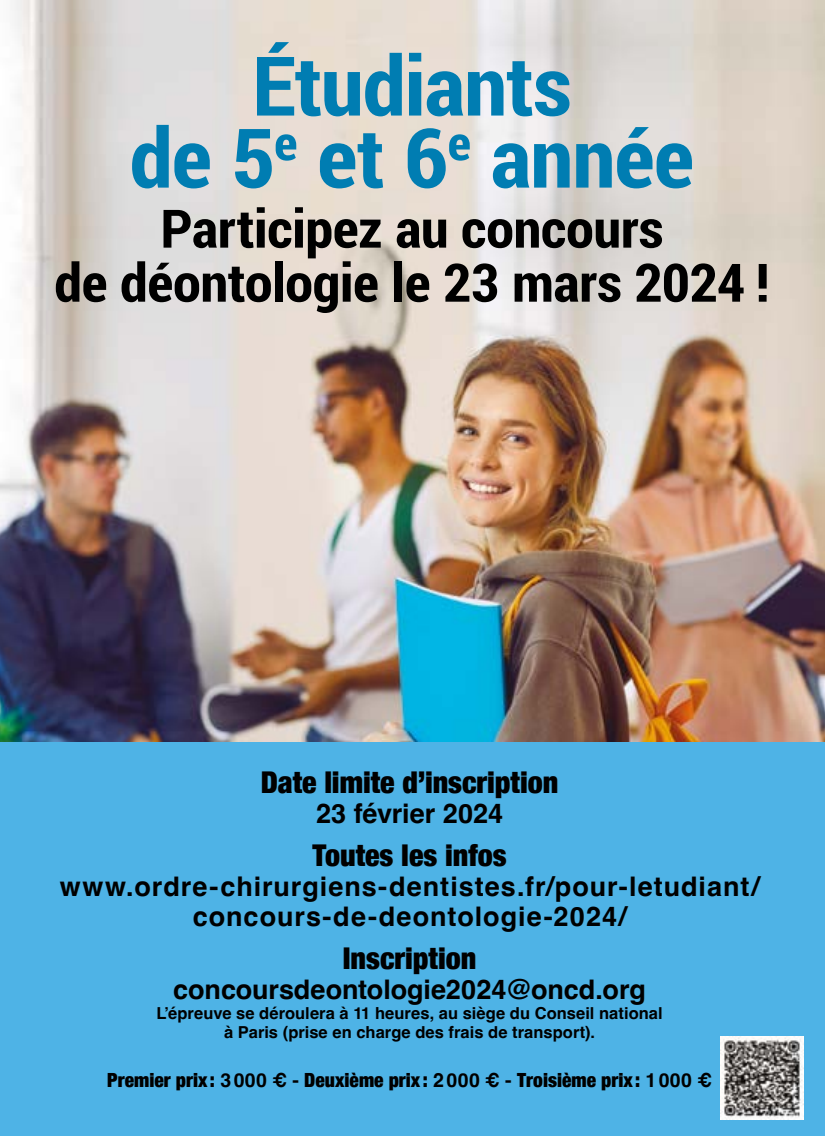
<style>
.page{position:relative;width:825px;height:1136px;background:#fff}
.page>*{position:absolute;margin:0;border:0;box-sizing:border-box;transform-origin:0 0}
.t1{font:700 82.35px/72px "Roboto Condensed";letter-spacing:-.01em;color:#007db2;text-align:center;scale:1.08 1}
.t2{font:700 52.95px/54px "Roboto Condensed";letter-spacing:-.005em;color:#000;text-align:center;scale:1.08 1}
.t3{font:900 condensed 30px "Helvetica Neue";color:#000}
.t4{font:700 27px/30px "Helvetica";letter-spacing:.03em;color:#000;text-align:center}
.t5{font:700 27px "Helvetica";letter-spacing:-.005em;color:#000}
.t6{font:700 27px "Helvetica";color:#000}
.t7{font:900 condensed 19.5px "Helvetica Neue";letter-spacing:.005em;color:#000}
.t8{font:700 16.5px/19.5px "Helvetica";letter-spacing:.005em;color:#000;text-align:center}
.s1{font-family:"Helvetica";font-weight:700;font-stretch:normal}
</style>
<div class="page">
<img style="left:0;top:0;width:825px;height:742px">
<div style="left:0;top:742px;width:825px;height:393px;background:#4eb3e6"></div>
<img style="left:721px;top:1036px;width:82px;height:83px">
<h1 class="t1" style="left:130px;top:47px;width:524px">Étudiants<br>de 5<sup>e</sup> et 6<sup>e</sup> année</h1>
<h2 class="t2" style="left:54px;top:200px;width:664px">Participez au concours<br>de déontologie le 23 mars 2024 !</h2>
<h3 class="t3" style="left:261px;top:758px;width:299px">Date limite d’inscription</h3>
<h3 class="t6" style="left:316px;top:797px;width:189px">23 février 2024</h3>
<h3 class="t3" style="left:312px;top:830px;width:196px">Toutes les infos</h3>
<h3 class="t4" style="left:60px;top:874px;width:701px">www.ordre-chirurgiens-dentistes.fr/pour-letudiant/ concours-de-deontologie-2024/</h3>
<h3 class="t3" style="left:343px;top:933px;width:135px">Inscription</h3>
<h3 class="t5" style="left:173px;top:972px;width:474px">concoursdeontologie2024@oncd.org</h3>
<p class="t8" style="left:157px;top:1004px;width:508px">L’épreuve se déroulera à 11 heures, au siège du Conseil national à Paris (prise en charge des frais de transport).</p>
<p class="t7" style="left:107px;top:1063px;width:606px">Premier prix : <span class="s1">3000 € -</span> Deuxième prix : <span class="s1">2000 € -</span> Troisième prix : <span class="s1">1000 €</span></p>
</div>
